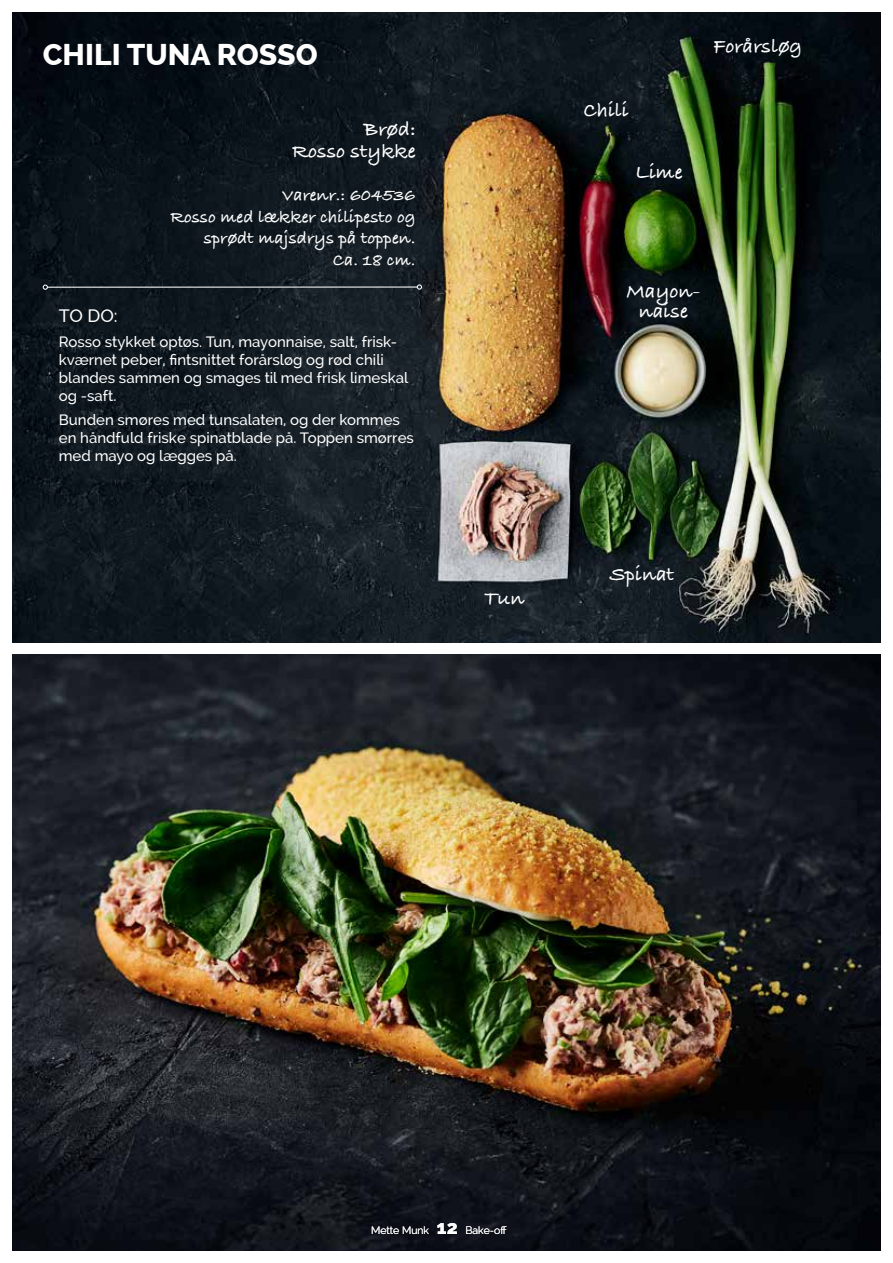
<style>
.page{position:relative;width:893px;height:1263px;background:#fff}
.page>*{position:absolute;margin:0;border:0;box-sizing:border-box;transform-origin:0 0}
.t1{font:800 30px "Raleway";color:#fff}
.t2{font:700 21px/19.5px "Bradley Hand ITCTT";color:#fff;text-align:center}
.t3{font:700 18px/21.6px "Bradley Hand ITCTT";color:#fff;text-align:right}
.t4{font:500 18px "Raleway";color:#fff}
.t5{font:500 15px/18px "Raleway";color:#fff}
.t6{font:300 10.5px "Raleway";color:#fff}
.s1{font-weight:800;font-size:18.9px}
</style>
<div class="page">
<img style="left:13px;top:13px;width:81px;height:629px">
<img style="left:94px;top:13px;width:786px;height:629px">
<img style="left:13px;top:655px;width:867px;height:595px">
<hr style="left:47px;top:286px;width:370px;height:2px;background:#fff">
<svg style="left:43px;top:285px;width:5px;height:5px"></svg>
<svg style="left:417px;top:284px;width:5px;height:6px"></svg>
<h1 class="t1" style="left:43px;top:37px;width:277px">CHILI TUNA ROSSO</h1>
<h2 class="t2" style="left:292px;top:118px;width:125px;line-height:21.6px;text-align:right">Brød:<br>Rosso stykke</h2>
<p class="t3" style="left:170px;top:184px;width:247px">Varenr.: 604536<br>Rosso med lækker chilipesto og sprødt majsdrys på toppen.<br>Ca. 18 cm.</p>
<p class="t4" style="left:59px;top:305px;width:60px">TO DO:</p>
<p class="t5" style="left:59px;top:332px;width:351px">Rosso stykket optøs. Tun, mayonnaise, salt, frisk&shy;kværnet peber, fintsnittet forårsløg og rød chili blandes sammen og smages til med frisk limeskal og -saft.</p>
<p class="t5" style="left:59px;top:411px;width:357px">Bunden smøres med tunsalaten, og der kommes en håndfuld friske spinatblade på. Toppen smørres med mayo og lægges på.</p>
<h2 class="t2" style="left:584px;top:99px;width:47px">Chili</h2>
<h2 class="t2" style="left:636px;top:161px;width:49px">Lime</h2>
<h2 class="t2" style="left:713px;top:36px;width:90px">Forårsløg</h2>
<h2 class="t2" style="left:626px;top:280px;width:75px">Mayon&shy;naise</h2>
<h2 class="t2" style="left:484px;top:587px;width:41px">Tun</h2>
<h2 class="t2" style="left:610px;top:564px;width:66px">Spinat</h2>
<p class="t6" style="left:371px;top:1224px;width:137px">Mette Munk <span class="s1">12</span> Bake-off</p>
<p class="t6" style="left:500px;top:1224px;width:9px">ff</p>
</div>
